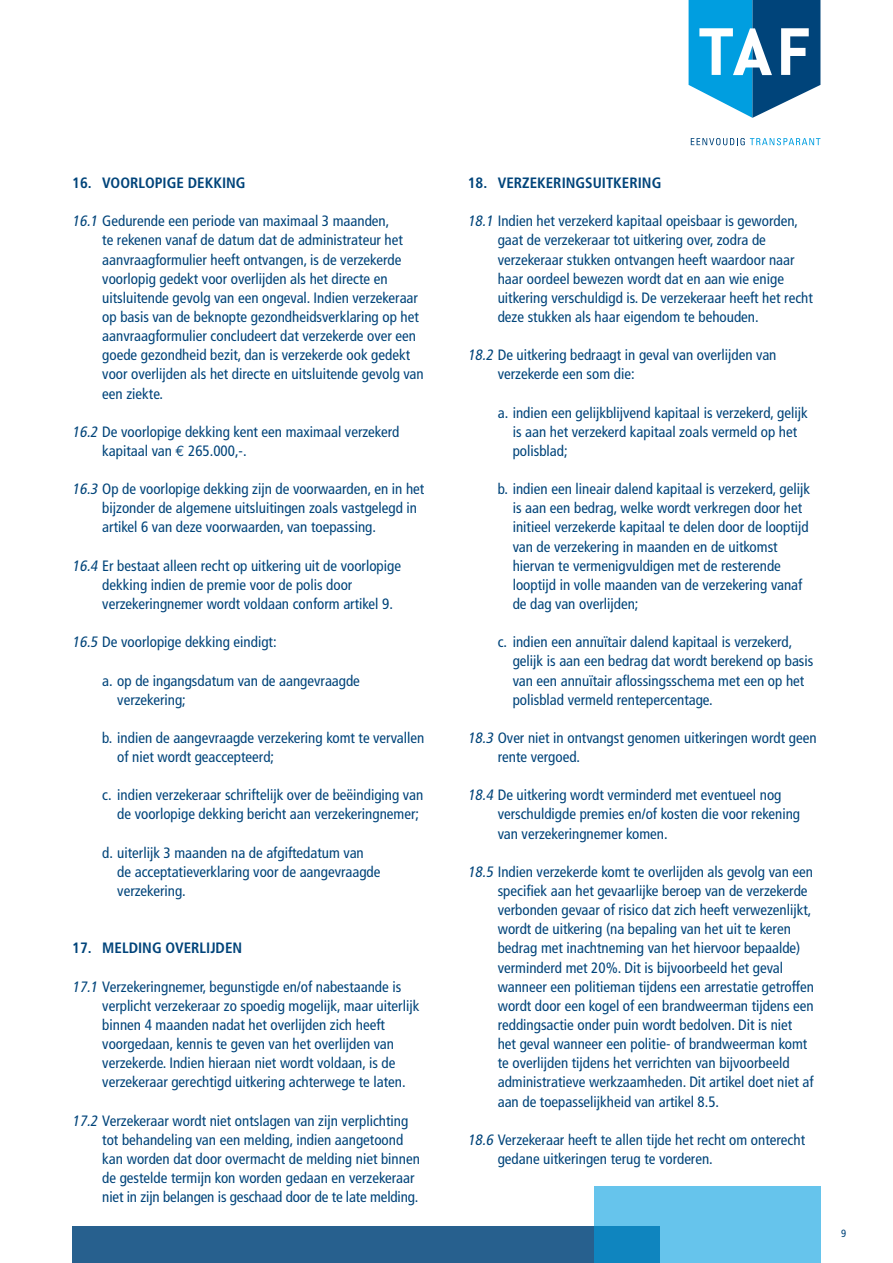
<style>
.page{position:relative;width:893px;height:1263px;background:#fff}
.page>*{position:absolute;margin:0;border:0;box-sizing:border-box;transform-origin:0 0}
.t1{font:condensed 15px/19.2px "Frutiger";color:#00447a}
.t2{font:700 condensed 15px "Frutiger";color:#00447a}
.t3{font:condensed 10.5px "Frutiger";color:#00447a}
.s1{font-style:italic}
.s2{font-family:"Euro Mono";font-stretch:normal}
</style>
<div class="page">
<svg style="left:691px;top:138px;width:129px;height:7px"></svg>
<svg style="left:689px;top:0;width:131px;height:118px"></svg>
<div style="left:72px;top:1226px;width:587px;height:37px;background:#27608e"></div>
<svg style="left:594px;top:1186px;width:227px;height:77px;background:#59bbe5"></svg>
<p class="t2" style="left:72px;top:174px;width:175px">16. VOORLOPIGE DEKKING</p>
<p class="t1" style="left:102px;top:212px;width:323px;text-indent:-30px"><span class="s1">16.1</span> Gedurende een periode van maximaal 3 maanden,<br>te rekenen vanaf de datum dat de administrateur het aanvraagformulier heeft ontvangen, is de verzekerde voorlopig gedekt voor overlijden als het directe en uitsluitende gevolg van een ongeval. Indien verzekeraar op basis van de beknopte gezondheidsverklaring op het aanvraagformulier concludeert dat verzekerde over een goede gezondheid bezit, dan is verzekerde ook gedekt voor overlijden als het directe en uitsluitende gevolg van een ziekte.</p>
<p class="t1" style="left:102px;top:422px;width:299px;text-indent:-30px"><span class="s1">16.2</span> De voorlopige dekking kent een maximaal verzekerd kapitaal van <span class="s2">€</span> 265.000,-.</p>
<p class="t1" style="left:102px;top:479px;width:324px;text-indent:-30px"><span class="s1">16.3</span> Op de voorlopige dekking zijn de voorwaarden, en in het bijzonder de algemene uitsluitingen zoals vastgelegd in artikel 6 van deze voorwaarden, van toepassing.</p>
<p class="t1" style="left:102px;top:556px;width:300px;text-indent:-30px"><span class="s1">16.4</span> Er bestaat alleen recht op uitkering uit de voorlopige dekking indien de premie voor de polis door verzekeringnemer wordt voldaan conform artikel 9.</p>
<p class="t1" style="left:72px;top:632px;width:206px"><span class="s1">16.5</span> De voorlopige dekking eindigt:</p>
<p class="t1" style="left:117px;top:671px;width:244px;text-indent:-15px">a. op de ingangsdatum van de aangevraagde verzekering;</p>
<p class="t1" style="left:117px;top:728px;width:309px;text-indent:-15px">b. indien de aangevraagde verzekering komt te vervallen of niet wordt geaccepteerd;</p>
<p class="t1" style="left:102px;top:786px;width:322px;text-align:right">c. indien verzekeraar schriftelijk over de beëindiging van de voorlopige dekking bericht aan verzekeringnemer;</p>
<p class="t1" style="left:117px;top:843px;width:265px;text-indent:-15px">d. uiterlijk 3 maanden na de afgiftedatum van de acceptatieverklaring voor de aangevraagde verzekering.</p>
<p class="t2" style="left:72px;top:939px;width:172px">17. MELDING OVERLIJDEN</p>
<p class="t1" style="left:102px;top:977px;width:319px;text-indent:-30px"><span class="s1">17.1</span> Verzekeringnemer, begunstigde en/of nabestaande is verplicht verzekeraar zo spoedig mogelijk, maar uiterlijk binnen 4 maanden nadat het overlijden zich heeft voorgedaan, kennis te geven van het overlijden van verzekerde. Indien hieraan niet wordt voldaan, is de verzekeraar gerechtigd uitkering achterwege te laten.</p>
<p class="t1" style="left:102px;top:1111px;width:319px;text-indent:-30px"><span class="s1">17.2</span> Verzekeraar wordt niet ontslagen van zijn verplichting tot behandeling van een melding, indien aangetoond kan worden dat door overmacht de melding niet binnen de gestelde termijn kon worden gedaan en verzekeraar niet in zijn belangen is geschaad door de te late melding.</p>
<p class="t2" style="left:468px;top:174px;width:195px">18. VERZEKERINGSUITKERING</p>
<p class="t1" style="left:498px;top:212px;width:317px;text-indent:-30px"><span class="s1">18.1</span> Indien het verzekerd kapitaal opeisbaar is geworden, gaat de verzekeraar tot uitkering over, zodra de verzekeraar stukken ontvangen heeft waardoor naar haar oordeel bewezen wordt dat en aan wie enige uitkering verschuldigd is. De verzekeraar heeft het recht deze stukken als haar eigendom te behouden.</p>
<p class="t1" style="left:498px;top:345px;width:280px;text-indent:-30px"><span class="s1">18.2</span> De uitkering bedraagt in geval van overlijden van verzekerde een som die:</p>
<p class="t1" style="left:513px;top:403px;width:297px;text-indent:-15px">a. indien een gelijkblijvend kapitaal is verzekerd, gelijk is aan het verzekerd kapitaal zoals vermeld op het polisblad;</p>
<p class="t1" style="left:513px;top:479px;width:299px;text-indent:-15px">b. indien een lineair dalend kapitaal is verzekerd, gelijk is aan een bedrag, welke wordt verkregen door het initieel verzekerde kapitaal te delen door de looptijd van de verzekering in maanden en de uitkomst hiervan te vermenigvuldigen met de resterende looptijd in volle maanden van de verzekering vanaf de dag van overlijden;</p>
<p class="t1" style="left:513px;top:633px;width:302px;text-indent:-15px">c. indien een annuïtair dalend kapitaal is verzekerd, gelijk is aan een bedrag dat wordt berekend op basis van een annuïtair aflossingsschema met een op het polisblad vermeld rentepercentage.</p>
<p class="t1" style="left:498px;top:728px;width:320px;text-indent:-30px"><span class="s1">18.3</span> Over niet in ontvangst genomen uitkeringen wordt geen rente vergoed.</p>
<p class="t1" style="left:498px;top:786px;width:304px;text-indent:-30px"><span class="s1">18.4</span> De uitkering wordt verminderd met eventueel nog verschuldigde premies en/of kosten die voor rekening van verzekeringnemer komen.</p>
<p class="t1" style="left:498px;top:862px;width:318px;text-indent:-30px"><span class="s1">18.5</span> Indien verzekerde komt te overlijden als gevolg van een specifiek aan het gevaarlijke beroep van de verzekerde verbonden gevaar of risico dat zich heeft verwezenlijkt, wordt de uitkering (na bepaling van het uit te keren bedrag met inachtneming van het hiervoor bepaalde) verminderd met 20%. Dit is bijvoorbeeld het geval wanneer een politieman tijdens een arrestatie getroffen wordt door een kogel of een brandweerman tijdens een reddingsactie onder puin wordt bedolven. Dit is niet het geval wanneer een politie- of brandweerman komt te overlijden tijdens het verrichten van bijvoorbeeld administratieve werkzaamheden. Dit artikel doet niet af aan de toepasselijkheid van artikel 8.5.</p>
<p class="t1" style="left:498px;top:1130px;width:309px;text-indent:-30px"><span class="s1">18.6</span> Verzekeraar heeft te allen tijde het recht om onterecht gedane uitkeringen terug te vorderen.</p>
<p class="t3" style="left:841px;top:1228px;width:7px">9</p>
</div>
